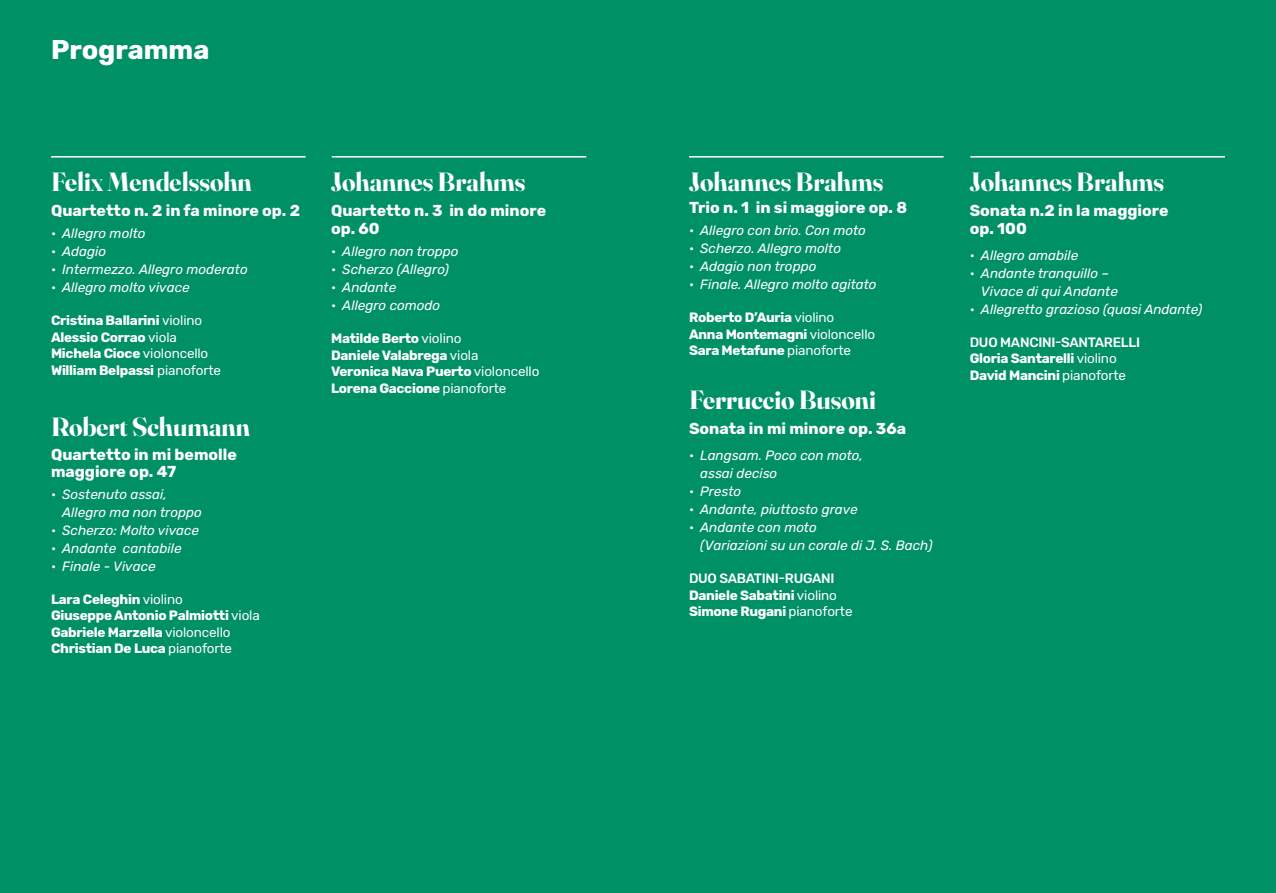
<style>
.page{position:relative;width:1276px;height:893px;background:#009065}
.page>*{position:absolute;margin:0;border:0;box-sizing:border-box;transform-origin:0 0}
.t1{font:700 27px "Rubik";color:#fff}
.t2{font:700 26.4px "Fraunces 144 pt";color:#fff}
.t3{font:700 15.75px/17.7px "Rubik";color:#fff}
.t4{font:italic 13.5px/18px "Rubik";color:#fff}
.t5{font:700 13.5px/16.5px "Rubik";letter-spacing:-.02em;color:#fff}
.s1{font-style:normal}
.s2{font-weight:400}
.s3{font-weight:500}
</style>
<div class="page">
<hr style="left:51px;top:156px;width:254px;height:2px;background:#fff">
<hr style="left:332px;top:156px;width:254px;height:2px;background:#fff">
<hr style="left:689px;top:156px;width:254px;height:2px;background:#fff">
<hr style="left:970px;top:156px;width:255px;height:2px;background:#fff">
<h1 class="t1" style="left:51px;top:34px;width:160px">Programma</h1>
<h2 class="t2" style="left:51px;top:163px;width:202px">Felix Mendelssohn</h2>
<p class="t3" style="left:51px;top:202px;width:251px">Quartetto n. 2 in fa minore op. 2</p>
<p class="t4" style="left:51px;top:225px;width:96px"><span class="s1">•</span> Allegro molto</p>
<p class="t4" style="left:51px;top:243px;width:57px"><span class="s1">•</span> Adagio</p>
<p class="t4" style="left:51px;top:261px;width:198px"><span class="s1">•</span> Intermezzo. Allegro moderato</p>
<p class="t4" style="left:51px;top:279px;width:140px"><span class="s1">•</span> Allegro molto vivace</p>
<p class="t5" style="left:51px;top:313px;width:171px">Cristina Ballarini <span class="s2">violino<br></span>Alessio Corrao <span class="s2">viola<br></span>Michela Cioce <span class="s2">violoncello<br></span>William Belpassi <span class="s2">pianoforte</span></p>
<h2 class="t2" style="left:51px;top:408px;width:200px">Robert Schumann</h2>
<p class="t3" style="left:51px;top:447px;width:187px;line-height:16.5px">Quartetto in mi bemolle maggiore op. 47</p>
<p class="t4" style="left:62px;top:485px;width:141px;text-indent:-11px"><span class="s1">•</span> Sostenuto assai,<br>Allegro ma non troppo</p>
<p class="t4" style="left:51px;top:521px;width:149px"><span class="s1">•</span> Scherzo: Molto vivace</p>
<p class="t4" style="left:51px;top:539px;width:132px"><span class="s1">•</span> Andante cantabile</p>
<p class="t4" style="left:51px;top:557px;width:106px"><span class="s1">•</span> Finale - Vivace</p>
<p class="t5" style="left:51px;top:591px;width:210px">Lara Celeghin <span class="s2">violino<br></span>Giuseppe Antonio Palmiotti <span class="s2">viola<br></span>Gabriele Marzella <span class="s2">violoncello<br></span>Christian De Luca <span class="s2">pianoforte</span></p>
<h2 class="t2" style="left:331px;top:163px;width:196px">Johannes Brahms</h2>
<p class="t3" style="left:331px;top:202px;width:216px">Quartetto n. 3 in do minore op. 60</p>
<p class="t4" style="left:331px;top:243px;width:129px"><span class="s1">•</span> Allegro non troppo</p>
<p class="t4" style="left:331px;top:261px;width:119px"><span class="s1">•</span> Scherzo (Allegro)</p>
<p class="t4" style="left:331px;top:279px;width:67px"><span class="s1">•</span> Andante</p>
<p class="t4" style="left:331px;top:297px;width:111px"><span class="s1">•</span> Allegro comodo</p>
<p class="t5" style="left:331px;top:331px;width:210px">Matilde Berto <span class="s2">violino<br></span>Daniele Valabrega <span class="s2">viola<br></span>Veronica Nava Puerto <span class="s2">violoncello<br></span>Lorena Gaccione <span class="s2">pianoforte</span></p>
<h2 class="t2" style="left:689px;top:163px;width:196px">Johannes Brahms</h2>
<p class="t3" style="left:689px;top:199px;width:220px">Trio n. 1 in si maggiore op. 8</p>
<p class="t4" style="left:689px;top:222px;width:178px"><span class="s1">•</span> Allegro con brio. Con moto</p>
<p class="t4" style="left:689px;top:240px;width:154px"><span class="s1">•</span> Scherzo. Allegro molto</p>
<p class="t4" style="left:689px;top:258px;width:129px"><span class="s1">•</span> Adagio non troppo</p>
<p class="t4" style="left:689px;top:276px;width:189px"><span class="s1">•</span> Finale. Allegro molto agitato</p>
<p class="t5" style="left:689px;top:310px;width:188px">Roberto D’Auria <span class="s2">violino<br></span>Anna Montemagni <span class="s2">violoncello<br></span>Sara Metafune <span class="s2">pianoforte</span></p>
<h2 class="t2" style="left:689px;top:381px;width:188px">Ferruccio Busoni</h2>
<p class="t3" style="left:689px;top:420px;width:219px">Sonata in mi minore op. 36a</p>
<p class="t4" style="left:700px;top:446px;width:164px;text-indent:-11px"><span class="s1">•</span> Langsam. Poco con moto, assai deciso</p>
<p class="t4" style="left:689px;top:482px;width:54px"><span class="s1">•</span> Presto</p>
<p class="t4" style="left:689px;top:500px;width:170px"><span class="s1">•</span> Andante, piuttosto grave</p>
<p class="t4" style="left:700px;top:518px;width:234px;text-indent:-11px"><span class="s1">•</span> Andante con moto<br>(Variazioni su un corale di J. S. Bach)</p>
<p class="t5" style="left:689px;top:570px;width:165px"><span class="s3">DUO SABATINI-RUGANI<br></span>Daniele Sabatini <span class="s2">violino<br></span>Simone Rugani <span class="s2">pianoforte</span></p>
<h2 class="t2" style="left:969px;top:163px;width:196px">Johannes Brahms</h2>
<p class="t3" style="left:969px;top:202px;width:200px">Sonata n.2 in la maggiore op. 100</p>
<p class="t4" style="left:969px;top:246px;width:110px"><span class="s1">•</span> Allegro amabile</p>
<p class="t4" style="left:981px;top:264px;width:138px;text-indent:-11px"><span class="s1">•</span> Andante tranquillo –<br>Vivace di qui Andante</p>
<p class="t4" style="left:969px;top:300px;width:234px"><span class="s1">•</span> Allegretto grazioso (quasi Andante)</p>
<p class="t5" style="left:969px;top:334px;width:172px"><span class="s3">DUO MANCINI-SANTARELLI<br></span>Gloria Santarelli <span class="s2">violino<br></span>David Mancini <span class="s2">pianoforte</span></p>
</div>
